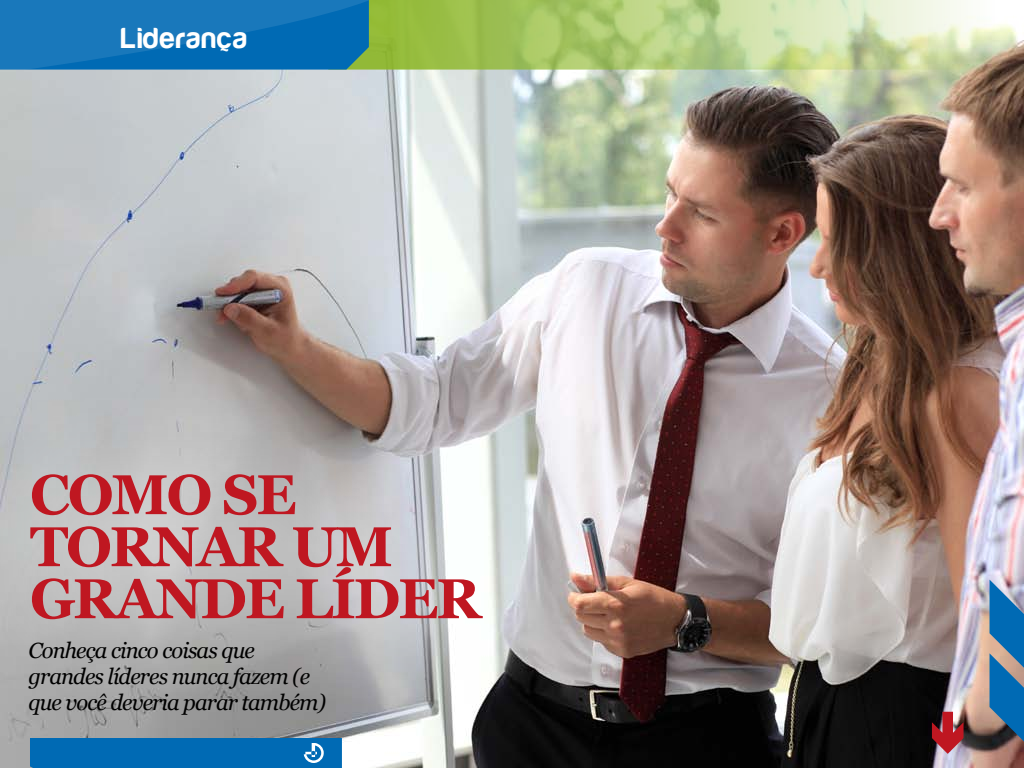
<style>
.page{position:relative;width:1024px;height:768px;background:#fff}
.page>*{position:absolute;margin:0;border:0;box-sizing:border-box;transform-origin:0 0}
.t1{font:700 56px/52px "Georgia";letter-spacing:-.04em;color:#bf1721}
.t2{font:30px "Harabara";color:#fff}
.t3{font:italic 22px/26px "Georgia";letter-spacing:-.04em;color:#000}
</style>
<div class="page">
<img style="left:0;top:70px;width:1024px;height:698px">
<svg style="left:0;top:383px;width:566px;height:330px;background:#bab9ba"></svg>
<div style="left:30px;top:738px;width:312px;height:30px;background:#006ab4"></div>
<svg style="left:932px;top:712px;width:32px;height:42px"></svg>
<svg style="left:990px;top:580px;width:34px;height:161px;background:#3877a6"></svg>
<svg style="left:369px;top:0;width:655px;height:70px;background:#bbd189"></svg>
<svg style="left:0;top:0;width:369px;height:70px;background:#1173b7"></svg>
<h2 class="t2" style="left:121px;top:22px;width:127px">Liderança</h2>
<h1 class="t1" style="left:30px;top:466px;width:452px">COMO SE<br>TORNAR UM<br>GRANDE LÍDER</h1>
<p class="t3" style="left:28px;top:637px;width:299px">Conheça cinco coisas que grandes líderes nunca fazem (e que você deveria parar também)</p>
</div>
